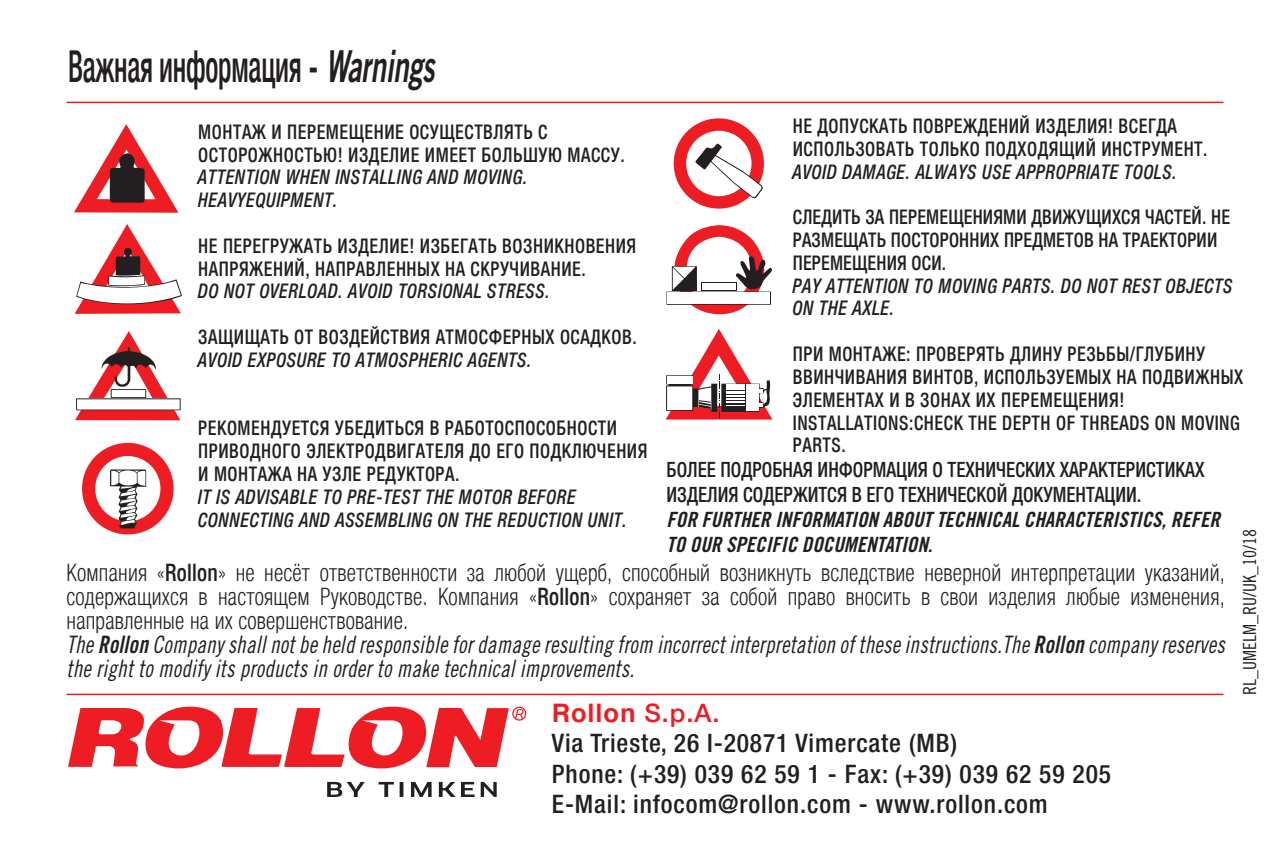
<style>
.page{position:relative;width:1276px;height:851px;background:#fff}
.page>*{position:absolute;margin:0;border:0;box-sizing:border-box;transform-origin:0 0}
.t1{font:500 condensed 44.1px "Helvetica Neue LTCYR";letter-spacing:-.01em;color:#231f20;scale:.64 1}
.t2{font:500 condensed 25.5px/30.6px "Helvetica Neue";letter-spacing:.035em;color:#231f20}
.t3{font:700 25.5px "Helvetica";letter-spacing:.035em;color:#ee1d23}
.t4{font:300 condensed 24px/24px "Helvetica Neue LTCYR";letter-spacing:.01em;color:#231f20;text-align:justify;scale:.9 1}
.t5{font:24px/24px "Trade Gothic Cond Eighteen Obl";letter-spacing:.01em;color:#231f20;scale:.9 1}
.t6{font:500 condensed 21px/25.2px "Helvetica Neue LTCYR";color:#231f20;scale:.9 1}
.t7{font:21px/25.2px "Trade Gothic Bold Cond Twenty Obl";color:#231f20}
.t8{font:500 condensed 20.1px/22.8px "Helvetica Neue LTCYR";letter-spacing:.03em;color:#231f20;scale:.9 1}
.t9{font:italic 500 condensed 20.1px/22.8px "Helvetica Neue LTCYR";letter-spacing:.03em;color:#231f20;scale:.9 1}
.t10{font:500 condensed 20.1px/22.8px "Helvetica Neue LTCYR";letter-spacing:.01em;color:#231f20;scale:.9 1}
.t11{font:18px "Trade Gothic Cond Eighteen";color:#231f20}
.s1{font-family:"Trade Gothic";font-weight:700;font-stretch:normal}
.s2{font-family:"Trade Gothic Bold Two";font-weight:400;font-style:italic;font-stretch:normal}
.s3{font-weight:500}
.s4{font-family:"Trade Gothic Bold Cond Twenty Obl"}
.s5{font-family:"Helvetica Neue";font-weight:500}
</style>
<div class="page">
<hr style="left:67px;top:102px;width:1156px;height:1px;background:#ee1d23">
<hr style="left:67px;top:693px;width:1156px;height:2px;background:#ee1d23">
<svg style="left:666px;top:291px;width:7px;height:14px"></svg>
<div style="left:667px;top:292px;width:103px;height:12px;background:#fff"></div>
<svg style="left:672px;top:266px;width:1px;height:25px"></svg>
<svg style="left:673px;top:225px;width:99px;height:89px"></svg>
<svg style="left:674px;top:118px;width:90px;height:90px"></svg>
<svg style="left:666px;top:329px;width:106px;height:90px"></svg>
<svg style="left:75px;top:331px;width:106px;height:89px"></svg>
<svg style="left:82px;top:443px;width:92px;height:91px"></svg>
<svg style="left:74px;top:124px;width:104px;height:89px"></svg>
<svg style="left:75px;top:224px;width:107px;height:89px"></svg>
<svg style="left:68px;top:706px;width:458px;height:63px"></svg>
<svg style="left:327px;top:781px;width:170px;height:15px"></svg>
<h1 class="t1" style="left:68px;top:42px;width:574px">Важная информация <span class="s1">-</span> <span class="s2">Warnings</span></h1>
<p class="t8" style="left:793px;top:115px;width:462px">НЕ ДОПУСКАТЬ ПОВРЕЖДЕНИЙ ИЗДЕЛИЯ! ВСЕГДА<br>ИСПОЛЬЗОВАТЬ ТОЛЬКО ПОДХОДЯЩИЙ ИНСТРУМЕНТ.</p>
<p class="t9" style="left:793px;top:160px;width:428px">AVOID DAMAGE. ALWAYS USE APPROPRIATE TOOLS.</p>
<p class="t10" style="left:793px;top:206px;width:487px">СЛЕДИТЬ ЗА ПЕРЕМЕЩЕНИЯМИ ДВИЖУЩИХСЯ ЧАСТЕЙ. НЕ<br>РАЗМЕЩАТЬ ПОСТОРОННИХ ПРЕДМЕТОВ НА ТРАЕКТОРИИ<br>ПЕРЕМЕЩЕНИЯ ОСИ.</p>
<p class="t9" style="left:793px;top:274px;width:490px">PAY ATTENTION TO MOVING PARTS. DO NOT REST OBJECTS<br>ON THE AXLE.</p>
<p class="t8" style="left:793px;top:343px;width:502px">ПРИ МОНТАЖЕ: ПРОВЕРЯТЬ ДЛИНУ РЕЗЬБЫ/ГЛУБИНУ ВВИНЧИВАНИЯ ВИНТОВ, ИСПОЛЬЗУЕМЫХ НА ПОДВИЖНЫХ ЭЛЕМЕНТАХ И В ЗОНАХ ИХ ПЕРЕМЕЩЕНИЯ!<br>INSTALLATIONS:CHECK THE DEPTH OF THREADS ON MOVING PARTS.</p>
<p class="t8" style="left:198px;top:120px;width:475px">МОНТАЖ И ПЕРЕМЕЩЕНИЕ ОСУЩЕСТВЛЯТЬ С<br>ОСТОРОЖНОСТЬЮ! ИЗДЕЛИЕ ИМЕЕТ БОЛЬШУЮ МАССУ.</p>
<p class="t9" style="left:198px;top:166px;width:367px">ATTENTION WHEN INSTALLING AND MOVING.<br>HEAVYEQUIPMENT.</p>
<p class="t8" style="left:198px;top:234px;width:488px">НЕ ПЕРЕГРУЖАТЬ ИЗДЕЛИЕ! ИЗБЕГАТЬ ВОЗНИКНОВЕНИЯ<br>НАПРЯЖЕНИЙ, НАПРАВЛЕННЫХ НА СКРУЧИВАНИЕ.</p>
<p class="t9" style="left:198px;top:280px;width:392px">DO NOT OVERLOAD. AVOID TORSIONAL STRESS.</p>
<p class="t8" style="left:198px;top:326px;width:489px">ЗАЩИЩАТЬ ОТ ВОЗДЕЙСТВИЯ АТМОСФЕРНЫХ ОСАДКОВ.</p>
<p class="t9" style="left:198px;top:348px;width:372px">AVOID EXPOSURE TO ATMOSPHERIC AGENTS.</p>
<p class="t8" style="left:198px;top:417px;width:501px">РЕКОМЕНДУЕТСЯ УБЕДИТЬСЯ В РАБОТОСПОСОБНОСТИ<br>ПРИВОДНОГО ЭЛЕКТРОДВИГАТЕЛЯ ДО ЕГО ПОДКЛЮЧЕНИЯ<br>И МОНТАЖА НА УЗЛЕ РЕДУКТОРА.</p>
<p class="t9" style="left:198px;top:485px;width:478px">IT IS ADVISABLE TO PRE-TEST THE MOTOR BEFORE<br>CONNECTING AND ASSEMBLING ON THE REDUCTION UNIT.</p>
<p class="t6" style="left:666px;top:456px;width:599px">БОЛЕЕ ПОДРОБНАЯ ИНФОРМАЦИЯ О ТЕХНИЧЕСКИХ ХАРАКТЕРИСТИКАХ<br>ИЗДЕЛИЯ СОДЕРЖИТСЯ В ЕГО ТЕХНИЧЕСКОЙ ДОКУМЕНТАЦИИ.</p>
<p class="t7" style="left:666px;top:506px;width:555px">FOR FURTHER INFORMATION ABOUT TECHNICAL CHARACTERISTICS, REFER<br>TO OUR SPECIFIC DOCUMENTATION.</p>
<p class="t4" style="left:67px;top:561px;width:1288px">Компания «<span class="s3">Rollon</span>» не несёт ответственности за любой ущерб, способный возникнуть вследствие неверной интерпретации указаний, содержащихся в настоящем Руководстве. Компания «<span class="s3">Rollon</span>» сохраняет за собой право вносить в свои изделия любые изменения, направленные на их совершенствование.</p>
<p class="t5" style="left:67px;top:632px;width:1288px">The <span class="s4">Rollon</span> Company shall not be held responsible for damage resulting from incorrect interpretation of these instructions.The <span class="s4">Rollon</span> company reserves the right to modify its products in order to make technical improvements.</p>
<p class="t3" style="left:552px;top:696px;width:169px">Rollon <span class="s5">S.p.A.</span></p>
<p class="t2" style="left:552px;top:727px;width:561px">Via Trieste, 26 I-20871 Vimercate (MB)<br>Phone: (+39) 039 62 59 1 - Fax: (+39) 039 62 59 205<br>E-Mail: infocom@rollon.com - www.rollon.com</p>
<p class="t11" style="left:1239px;top:695px;width:167px;rotate:-90deg">RL_UMELM_RU/UK_10/18</p>
</div>
